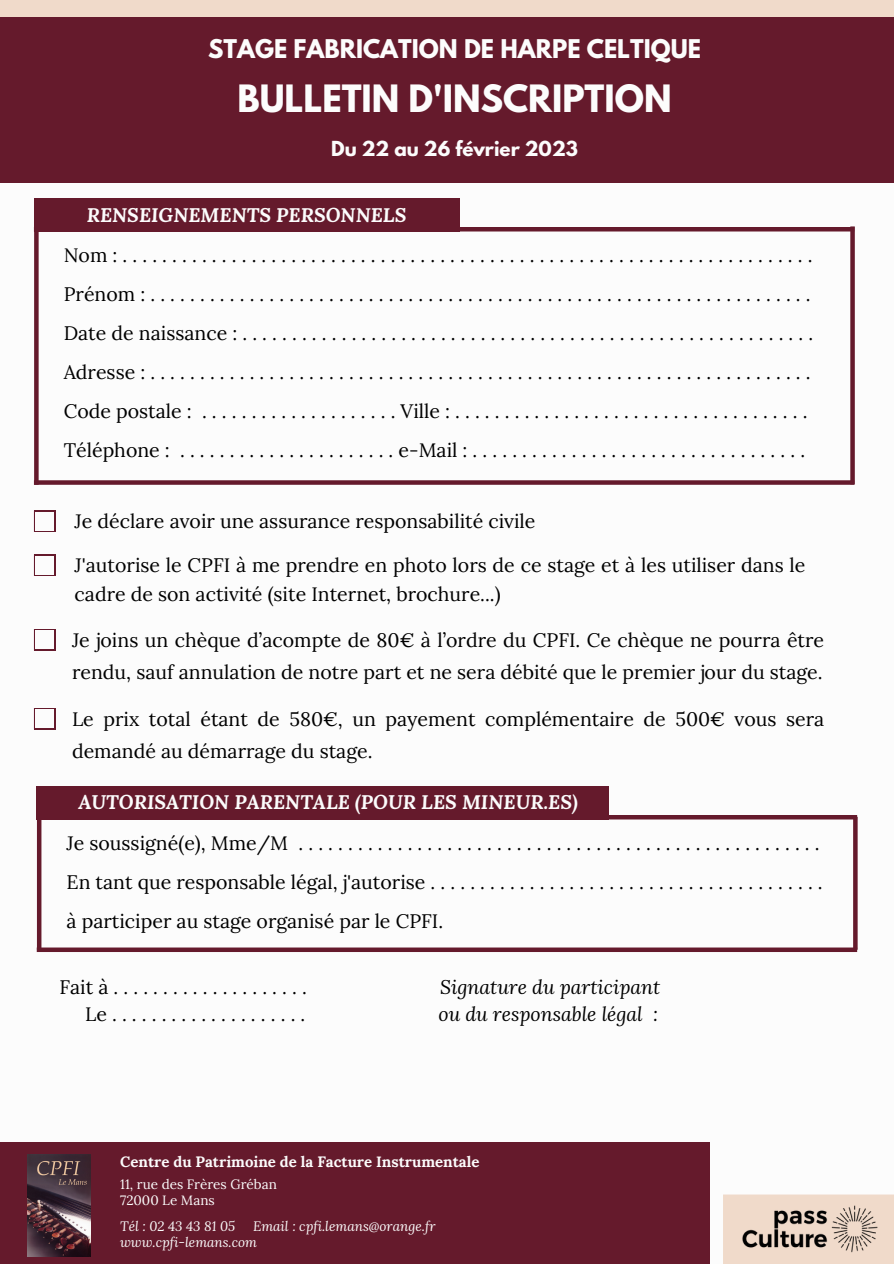
<style>
.page{position:relative;width:894px;height:1264px;background:#fff}
.page>*{position:absolute;margin:0;border:0;box-sizing:border-box;transform-origin:0 0}
.t1{font:700 33.3px "League Spartan";color:#fcfcfc}
.t2{font:700 22.8px "League Spartan";color:#fcfcfc}
.t3{font:19.5px/39px "Lora";color:#000}
.t4{font:italic 700 19.5px "Lora";color:#fcfcfc}
.t5{font:italic 19.5px "Lora";color:#000}
.t6{font:700 18.3px "League Spartan";color:#fcfcfc}
.t7{font:700 15px "Lora";color:#fcfcfc}
.t8{font:italic 13.5px/15.8px "Lora";color:#fcfcfc}
.t9{font:13.5px/15.8px "Lora";color:#fcfcfc}
</style>
<div class="page">
<div style="left:0;top:0;width:893px;height:35px;background:#f0daca"></div>
<div style="left:0;top:17px;width:893px;height:166px;background:#651a2c"></div>
<div style="left:0;top:1142px;width:709px;height:121px;background:#651a2c"></div>
<div style="left:34px;top:198px;width:425px;height:33px;background:#651a2c"></div>
<hr style="left:34px;top:227px;width:820px;height:4px;background:#651a2c">
<div style="left:34px;top:480px;width:820px;height:5px;background:#651a2c"></div>
<div style="left:34px;top:227px;width:5px;height:258px;background:#651a2c"></div>
<svg style="left:850px;top:226px;width:4px;height:255px"></svg>
<svg style="left:34px;top:510px;width:21px;height:22px"></svg>
<div style="left:35px;top:512px;width:19px;height:18px;background:#fcfcfc"></div>
<svg style="left:34px;top:554px;width:21px;height:22px"></svg>
<div style="left:35px;top:556px;width:19px;height:18px;background:#fcfcfc"></div>
<img style="left:28px;top:1154px;width:63px;height:102px">
<div style="left:37px;top:785px;width:572px;height:34px;background:#651a2c"></div>
<hr style="left:37px;top:815px;width:819px;height:4px;background:#651a2c">
<div style="left:37px;top:947px;width:819px;height:5px;background:#651a2c"></div>
<hr style="left:37px;top:814px;width:4px;height:135px;background:#651a2c">
<svg style="left:852px;top:816px;width:5px;height:133px"></svg>
<img style="left:724px;top:1194px;width:169px;height:69px">
<svg style="left:34px;top:708px;width:21px;height:21px"></svg>
<div style="left:35px;top:709px;width:19px;height:18px;background:#fcfcfc"></div>
<svg style="left:34px;top:629px;width:21px;height:21px"></svg>
<div style="left:35px;top:630px;width:19px;height:19px;background:#fcfcfc"></div>
<p class="t2" style="left:208px;top:38px;width:494px">STAGE FABRICATION DE HARPE CELTIQUE</p>
<h1 class="t1" style="left:237px;top:82px;width:435px">BULLETIN D'INSCRIPTION</h1>
<p class="t6" style="left:331px;top:140px;width:248px">Du 22 au 26 février 2023</p>
<p class="t4" style="left:87px;top:201px;width:321px">RENSEIGNEMENTS PERSONNELS</p>
<p class="t3" style="left:64px;top:236px;width:750px">Nom: ......................................................................<br>Prénom: ...................................................................<br>Datedenaissance: ..........................................................<br>Adresse: ...................................................................<br>Codepostale: ....................Ville: ....................................<br>Téléphone: ......................e-Mail: ..................................</p>
<p class="t3" style="left:74px;top:501px;width:462px">Je déclare avoir une assurance responsabilité civile</p>
<p class="t3" style="left:74px;top:550px;width:732px;line-height:29.2px">J'autorise le CPFI à me prendre en photo lors de ce stage et à les utiliser dans le cadre de son activité (site Internet, brochure...)</p>
<p class="t3" style="left:72px;top:624px;width:753px;line-height:31.5px">Je joins un chèque d’acompte de 80€ à l’ordre du CPFI. Ce chèque ne pourra être rendu, sauf annulation de notre part et ne sera débité que le premier jour du stage.</p>
<p class="t3" style="left:72px;top:703px;width:753px;line-height:31.5px">Le prix total étant de 580€, un payement complémentaire de 500€ vous sera demandé au démarrage du stage.</p>
<p class="t4" style="left:78px;top:789px;width:500px">AUTORISATION PARENTALE (POUR LES MINEUR.ES)</p>
<p class="t3" style="left:66px;top:823px;width:757px">Jesoussigné(e),Mme/M .....................................................<br>Entantqueresponsablelégal,j'autorise........................................ à participer au stage organisé par le CPFI.</p>
<p class="t3" style="left:59px;top:967px;width:249px">Faità....................</p>
<p class="t5" style="left:440px;top:973px;width:221px">Signature du participant</p>
<p class="t3" style="left:85px;top:994px;width:222px">Le....................</p>
<p class="t5" style="left:438px;top:1000px;width:221px">ou du responsable légal :</p>
<p class="t7" style="left:120px;top:1152px;width:361px">Centre du Patrimoine de la Facture Instrumentale</p>
<p class="t9" style="left:120px;top:1176px;width:158px">11, rue des Frères Gréban<br>72000 Le Mans</p>
<p class="t8" style="left:120px;top:1217px;width:117px">Tél : 02 43 43 81 05</p>
<p class="t8" style="left:120px;top:1217px;width:317px;text-indent:133px">Email : cpfi.lemans@orange.fr www.cpfi-lemans.com</p>
</div>
